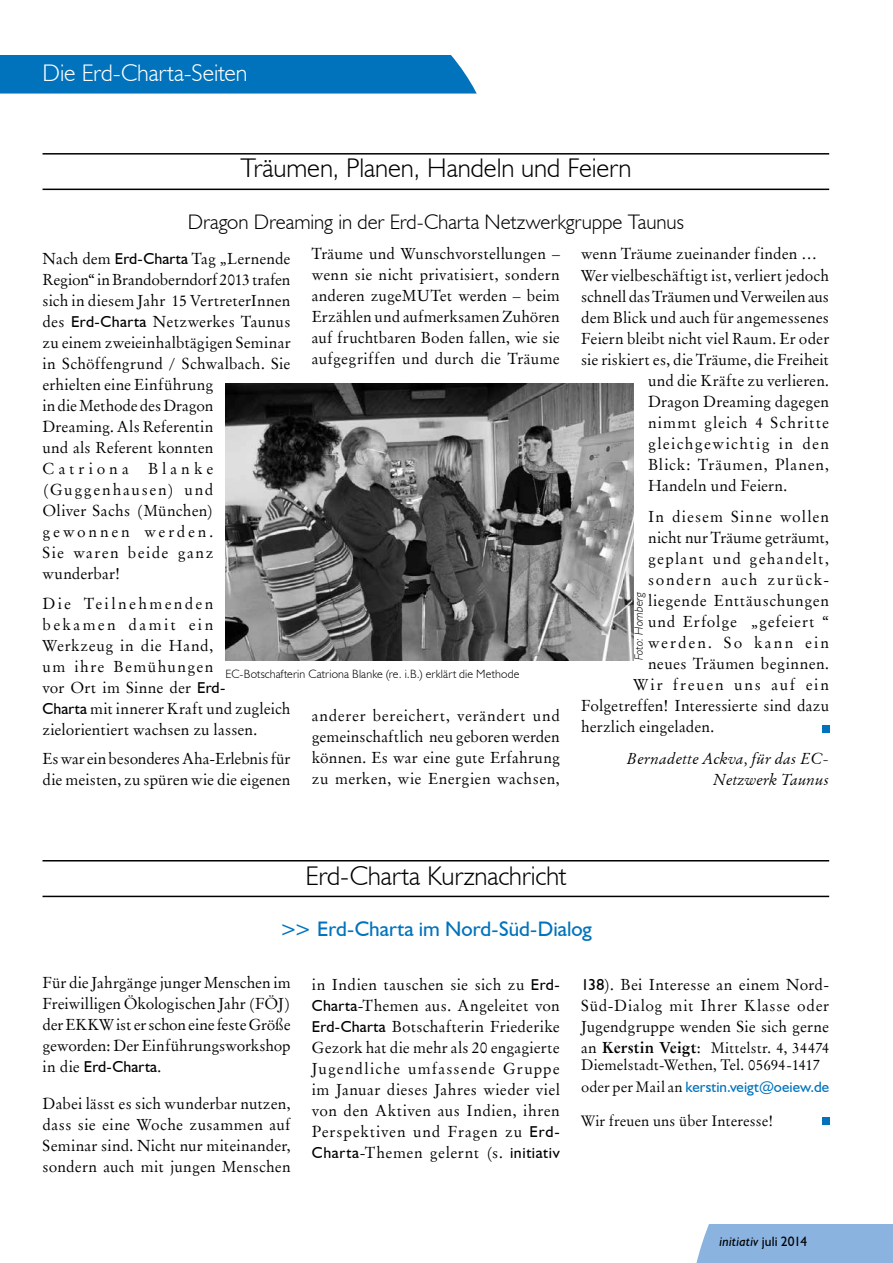
<style>
.page{position:relative;width:893px;height:1263px;background:#fff}
.page>*{position:absolute;margin:0;border:0;box-sizing:border-box;transform-origin:0 0}
.t1{font:300 27px "Humanist 521 BT";letter-spacing:-.005em;color:#000}
.t2{font:300 24px "Humanist 521 BT";letter-spacing:-.005em;color:#fff}
.t3{font:300 21px "Humanist 521 BT";letter-spacing:-.005em;color:#000}
.t4{font:21px "Humanist 521 BT";color:#0073bc}
.t5{font:15.75px/21px "Original Garamond BT";letter-spacing:.015em;color:#000;text-align:justify}
.t6{font:15.75px "Original Garamond BT";letter-spacing:.05em;color:#000}
.t7{font:italic 15.75px/21px "Original Garamond BT";letter-spacing:.015em;color:#000;text-align:right}
.t8{font:15.75px "Original Garamond BT";letter-spacing:-.015em;color:#000}
.t9{font:15.75px "Original Garamond BT";letter-spacing:.035em;color:#000}
.t10{font:15.75px "Original Garamond BT";letter-spacing:.06em;color:#000}
.t11{font:15.75px "Original Garamond BT";letter-spacing:.085em;color:#000}
.t12{font:15.75px "Original Garamond BT";letter-spacing:.075em;color:#000}
.t13{font:15.75px "Original Garamond BT";letter-spacing:.065em;color:#000}
.t14{font:15.75px "Original Garamond BT";letter-spacing:.1em;color:#000}
.t15{font:15.75px "Original Garamond BT";letter-spacing:.11em;color:#000}
.t16{font:15.75px "Original Garamond BT";letter-spacing:.125em;color:#000}
.t17{font:15.75px "Humanist 521 BT";letter-spacing:.01em;color:#000}
.t18{font:15px/17.2px "Original Garamond BT";color:#000}
.t19{font:15px "Humanist 521 BT";letter-spacing:.005em;color:#0073bc}
.t20{font:italic 13.5px "Humanist 521 BT";letter-spacing:.005em;color:#000}
.t21{font:300 12px "Humanist 521 BT";letter-spacing:.015em;color:#000}
.t22{font:italic 300 12px "Humanist 521 BT";letter-spacing:.01em;color:#000}
.s1{font-family:"Humanist 521 BT"}
.s2{font-family:"Original Garamond BT"}
.s3{font-size:15.75px}
.s4{font-weight:700;font-size:15.75px}
.s5{font-family:"Original Garamond BT";color:#000}
.s6{font-style:normal}
</style>
<div class="page">
<div style="left:696px;top:1225px;width:197px;height:38px;background:#8ab3e0"></div>
<div style="left:0;top:55px;width:477px;height:39px;background:#0073bc"></div>
<hr style="left:43px;top:189px;width:786px;height:1px;background:#000">
<hr style="left:43px;top:153px;width:786px;height:2px;background:#000">
<img style="left:225px;top:384px;width:409px;height:277px">
<div style="left:822px;top:725px;width:7px;height:7px;background:#0073bc"></div>
<hr style="left:43px;top:896px;width:786px;height:1px;background:#000">
<hr style="left:43px;top:860px;width:786px;height:1px;background:#000">
<div style="left:822px;top:1117px;width:7px;height:7px;background:#0073bc"></div>
<h2 class="t2" style="left:43px;top:58px;width:206px">Die Erd-Charta-Seiten</h2>
<h1 class="t1" style="left:240px;top:152px;width:393px">Träumen, Planen, Handeln und Feiern</h1>
<h3 class="t3" style="left:188px;top:209px;width:498px">Dragon Dreaming in der Erd-Charta Netzwerkgruppe Taunus</h3>
<p class="t5" style="left:312px;top:243px;width:250px">Träume und Wunschvorstellungen – wenn sie nicht privatisiert, sondern anderen zugeMUTet werden – beim Erzählen und aufmerksamen Zuhören auf fruchtbaren Boden fallen, wie sie aufgegriffen und durch die Träume</p>
<p class="t5" style="left:43px;top:248px;width:250px;text-align:left">Nach dem <span class="s1">Erd-Charta</span> Tag „Lernende<br>Region“ in Brandoberndorf 2013 trafen sich in diesem Jahr 15 VertreterInnen des <span class="s1">Erd-Charta</span> Netzwerkes Taunus zu einem zweieinhalbtägigen Seminar in Schöffengrund / Schwalbach. Sie erhielten eine Einführung<br>in die Methode des Dragon<br>Dreaming. Als Referentin<br>und als Referent konnten<br>Catriona Blanke (Guggenhausen) und<br>Oliver Sachs (München) gewonnen werden.<br>Sie waren beide ganz wunderbar!</p>
<p class="t5" style="left:43px;top:592px;width:250px;text-align:left">Die Teilnehmenden bekamen damit ein<br>Werkzeug in die Hand,<br>um ihre Bemühungen<br>vor Ort im Sinne der <span class="s1">Erd-<br>Charta</span> mit innerer Kraft und zugleich zielorientiert wachsen zu lassen.</p>
<p class="t5" style="left:43px;top:748px;width:250px">Es war ein besonderes Aha-Erlebnis für die meisten, zu spüren wie die eigenen</p>
<p class="t21" style="left:225px;top:666px;width:296px">EC-Botschafterin Catriona Blanke (re. i.B.) erklärt die Methode</p>
<p class="t5" style="left:312px;top:705px;width:250px">anderer bereichert, verändert und gemeinschaftlich neu geboren werden können. Es war eine gute Erfahrung zu merken, wie Energien wachsen,</p>
<p class="t5" style="left:581px;top:243px;width:238px">wenn Träume zueinander finden …</p>
<p class="t5" style="left:581px;top:265px;width:250px">Wer vielbeschäftigt ist, verliert jedoch</p>
<p class="t8" style="left:581px;top:286px;width:250px">schnell das Träumen und Verweilen aus</p>
<p class="t5" style="left:581px;top:307px;width:250px">dem Blick und auch für angemessenes</p>
<p class="t5" style="left:581px;top:328px;width:250px">Feiern bleibt nicht viel Raum. Er oder</p>
<p class="t5" style="left:581px;top:349px;width:249px">sie riskiert es, die Träume, die Freiheit</p>
<p class="t5" style="left:648px;top:370px;width:183px">und die Kräfte zu verlieren.</p>
<p class="t5" style="left:648px;top:391px;width:183px">Dragon Dreaming dagegen</p>
<p class="t10" style="left:648px;top:412px;width:183px">nimmt gleich 4 Schritte</p>
<p class="t11" style="left:648px;top:433px;width:183px">gleichgewichtig in den</p>
<p class="t6" style="left:648px;top:454px;width:183px">Blick: Träumen, Planen,</p>
<p class="t5" style="left:648px;top:475px;width:141px">Handeln und Feiern.</p>
<p class="t13" style="left:648px;top:507px;width:183px">In diesem Sinne wollen</p>
<p class="t5" style="left:648px;top:527px;width:183px">nicht nur Träume geträumt,</p>
<p class="t12" style="left:648px;top:549px;width:183px">geplant und gehandelt,</p>
<p class="t14" style="left:648px;top:570px;width:183px">sondern auch zurück-</p>
<p class="t9" style="left:648px;top:591px;width:183px">liegende Enttäuschungen</p>
<p class="t6" style="left:648px;top:612px;width:183px">und Erfolge „gefeiert “</p>
<p class="t16" style="left:648px;top:633px;width:183px">werden. So kann ein</p>
<p class="t5" style="left:648px;top:653px;width:183px">neues Träumen beginnen.</p>
<p class="t15" style="left:634px;top:675px;width:197px">Wir freuen uns auf ein</p>
<p class="t5" style="left:581px;top:695px;width:250px">Folgetreffen! Interessierte sind dazu</p>
<p class="t5" style="left:581px;top:716px;width:135px">herzlich eingeladen.</p>
<p class="t7" style="left:627px;top:748px;width:204px">Bernadette Ackva, für das EC-<br>Netzwerk Taunus</p>
<p class="t22" style="left:631px;top:660px;width:69px;rotate:-90deg">Foto: Homberg</p>
<h1 class="t1" style="left:305px;top:859px;width:262px">Erd-Charta Kurznachricht</h1>
<h3 class="t4" style="left:280px;top:916px;width:314px">&gt;&gt; Erd-Charta im Nord-Süd-Dialog</h3>
<p class="t5" style="left:43px;top:972px;width:250px">Für die Jahrgänge junger Menschen im Freiwilligen Ökologischen Jahr (FÖJ) der EKKW ist er schon eine feste Größe geworden: Der Einführungsworkshop</p>
<p class="t17" style="left:43px;top:1057px;width:120px"><span class="s2">in die</span> Erd-Charta<span class="s2">.</span></p>
<p class="t5" style="left:43px;top:1093px;width:250px">Dabei lässt es sich wunderbar nutzen, dass sie eine Woche zusammen auf Seminar sind. Nicht nur miteinander, sondern auch mit jungen Menschen</p>
<p class="t5" style="left:312px;top:974px;width:250px">in Indien tauschen sie sich zu <span class="s1">Erd-Charta</span>-Themen aus. Angeleitet von <span class="s1">Erd-Charta</span> Botschafterin Friederike Gezork hat die mehr als 20 engagierte Jugendliche umfassende Gruppe im Januar dieses Jahres wieder viel von den Aktiven aus Indien, ihren Perspektiven und Fragen zu <span class="s1">Erd-Charta</span>-Themen gelernt (s. <span class="s1">initiativ</span></p>
<p class="t5" style="left:581px;top:974px;width:250px"><span class="s1">138</span>). Bei Interesse an einem Nord-Süd-Dialog mit Ihrer Klasse oder Jugendgruppe wenden Sie sich gerne</p>
<p class="t18" style="left:581px;top:1039px;width:250px"><span class="s3">an</span> <span class="s4">Kerstin Veigt</span><span class="s3">:</span> Mittelstr. 4, 34474<br>Diemelstadt-Wethen, Tel. 05694-1417</p>
<p class="t19" style="left:581px;top:1077px;width:250px"><span class="s5">oder per Mail an</span> kerstin.veigt@oeiew.de</p>
<p class="t18" style="left:581px;top:1112px;width:194px">Wir freuen uns über Interesse!</p>
<p class="t20" style="left:719px;top:1233px;width:89px">initiativ <span class="s6">juli 2014</span></p>
</div>
